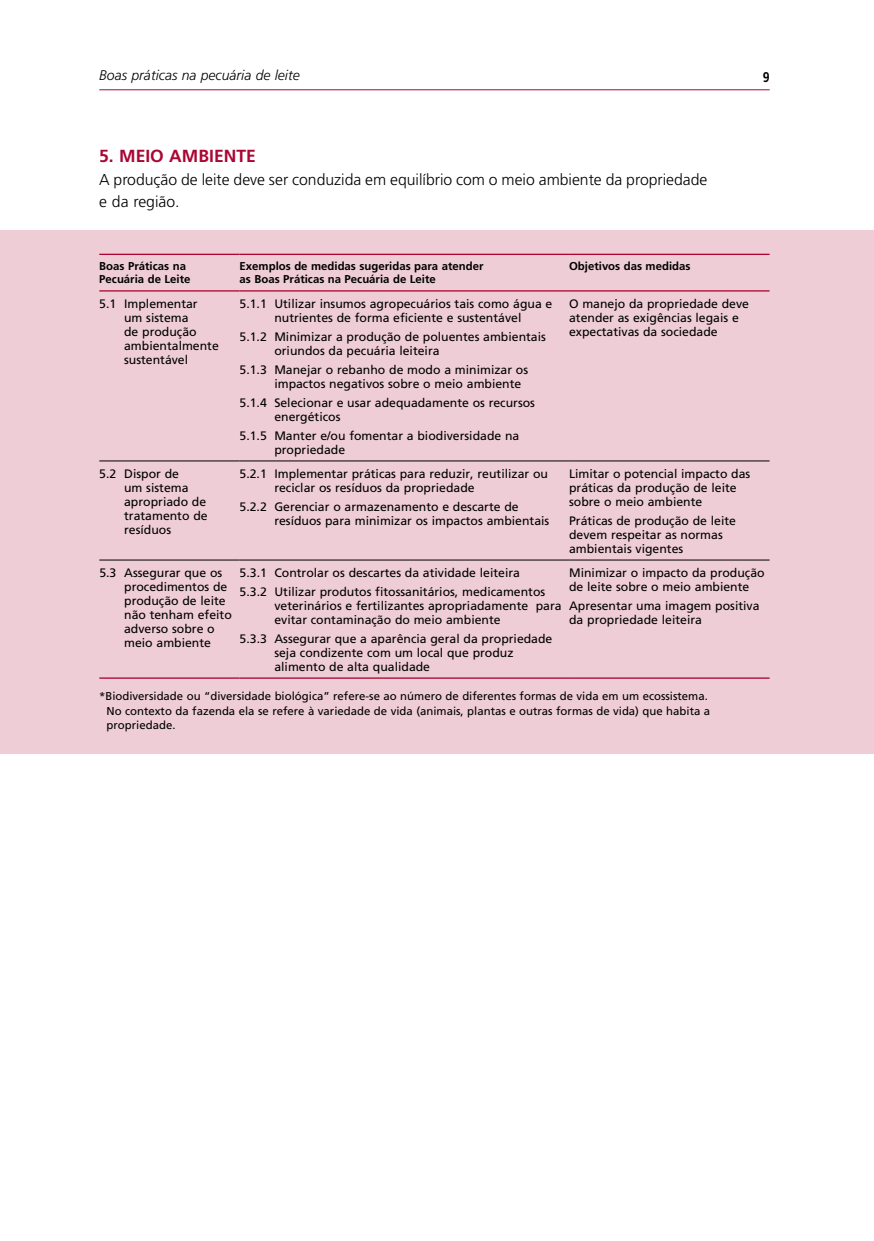
<style>
.page{position:relative;width:874px;height:1241px;background:#fff}
.page>*{position:absolute;margin:0;border:0;box-sizing:border-box;transform-origin:0 0}
.t1{font:700 17.5px "Frutiger LT Std";color:#ab0634}
.t2{font:300 15.75px/22.8px "Frutiger LT Std";color:#000}
.t3{font:italic 300 14px "Frutiger LT Std";color:#000}
.t4{font:700 14px "Frutiger LT Std";color:#000;scale:.88 1}
.t5{font:12.25px/14px "Frutiger LT Std";color:#000}
.t6{font:11.38px/14.9px "Frutiger LT Std";color:#000}
.t7{font:700 11.38px/13.1px "Frutiger LT Std";color:#000}
</style>
<div class="page">
<hr style="left:99px;top:89px;width:670px;height:1px;background:#ab0634">
<div style="left:0;top:230px;width:873px;height:523px;background:#eecdd6"></div>
<hr style="left:99px;top:460px;width:140px;height:1px;background:#000">
<hr style="left:239px;top:460px;width:329px;height:1px;background:#000">
<hr style="left:568px;top:460px;width:201px;height:1px;background:#000">
<hr style="left:99px;top:559px;width:140px;height:1px;background:#000">
<hr style="left:239px;top:559px;width:329px;height:1px;background:#000">
<hr style="left:568px;top:559px;width:201px;height:1px;background:#000">
<hr style="left:99px;top:677px;width:140px;height:1px;background:#ab0634">
<hr style="left:239px;top:677px;width:329px;height:1px;background:#ab0634">
<hr style="left:568px;top:677px;width:201px;height:1px;background:#ab0634">
<hr style="left:99px;top:254px;width:140px;height:1px;background:#ab0634">
<hr style="left:239px;top:254px;width:329px;height:1px;background:#ab0634">
<hr style="left:568px;top:254px;width:201px;height:1px;background:#ab0634">
<hr style="left:99px;top:290px;width:140px;height:1px;background:#ab0634">
<hr style="left:239px;top:290px;width:329px;height:1px;background:#ab0634">
<hr style="left:568px;top:290px;width:201px;height:1px;background:#ab0634">
<p class="t3" style="left:99px;top:67px;width:202px">Boas práticas na pecuária de leite</p>
<p class="t4" style="left:762px;top:69px;width:9px">9</p>
<h1 class="t1" style="left:99px;top:145px;width:158px">5. MEIO AMBIENTE</h1>
<p class="t2" style="left:99px;top:168px;width:609px">A produção de leite deve ser conduzida em equilíbrio com o meio ambiente da propriedade e da região.</p>
<p class="t7" style="left:99px;top:260px;width:93px">Boas Práticas na<br>Pecuária de Leite</p>
<p class="t7" style="left:239px;top:260px;width:245px">Exemplos de medidas sugeridas para atender as Boas Práticas na Pecuária de Leite</p>
<p class="t7" style="left:568px;top:260px;width:123px">Objetivos das medidas</p>
<p class="t5" style="left:124px;top:296px;width:96px;text-indent:-25px">5.1 Implementar um sistema<br>de produção ambientalmente sustentável</p>
<p class="t5" style="left:239px;top:296px;width:314px;text-align:center">5.1.1 Utilizar insumos agropecuários tais como água e nutrientes de forma eficiente e sustentável</p>
<p class="t5" style="left:568px;top:296px;width:181px">O manejo da propriedade deve atender as exigências legais e expectativas da sociedade</p>
<p class="t5" style="left:274px;top:329px;width:273px;text-indent:-35px">5.1.2 Minimizar a produção de poluentes ambientais oriundos da pecuária leiteira</p>
<p class="t5" style="left:274px;top:362px;width:255px;text-indent:-35px">5.1.3 Manejar o rebanho de modo a minimizar os impactos negativos sobre o meio ambiente</p>
<p class="t5" style="left:274px;top:395px;width:262px;text-indent:-35px">5.1.4 Selecionar e usar adequadamente os recursos energéticos</p>
<p class="t5" style="left:274px;top:428px;width:246px;text-indent:-35px">5.1.5 Manter e/ou fomentar a biodiversidade na propriedade</p>
<p class="t5" style="left:124px;top:466px;width:85px;text-indent:-25px">5.2 Dispor de<br>um sistema apropriado de tratamento de resíduos</p>
<p class="t5" style="left:274px;top:466px;width:275px;text-indent:-35px">5.2.1 Implementar práticas para reduzir, reutilizar ou reciclar os resíduos da propriedade</p>
<p class="t5" style="left:274px;top:499px;width:276px;text-indent:-35px">5.2.2 Gerenciar o armazenamento e descarte de resíduos para minimizar os impactos ambientais</p>
<p class="t5" style="left:124px;top:565px;width:109px;text-indent:-25px">5.3 Assegurar que os procedimentos de produção de leite não tenham efeito adverso sobre o meio ambiente</p>
<p class="t5" style="left:239px;top:563px;width:307px;line-height:18.9px">5.3.1 Controlar os descartes da atividade leiteira<br>5.3.2 Utilizar produtos fitossanitários, medicamentos</p>
<p class="t5" style="left:274px;top:598px;width:288px">veterinários e fertilizantes apropriadamente para evitar contaminação do meio ambiente</p>
<p class="t5" style="left:274px;top:631px;width:279px;text-indent:-35px">5.3.3 Assegurar que a aparência geral da propriedade seja condizente com um local que produz alimento de alta qualidade</p>
<p class="t5" style="left:569px;top:466px;width:183px">Limitar o potencial impacto das práticas da produção de leite sobre o meio ambiente</p>
<p class="t5" style="left:569px;top:513px;width:168px">Práticas de produção de leite devem respeitar as normas ambientais vigentes</p>
<p class="t5" style="left:569px;top:565px;width:197px">Minimizar o impacto da produção de leite sobre o meio ambiente</p>
<p class="t5" style="left:569px;top:598px;width:192px">Apresentar uma imagem positiva da propriedade leiteira</p>
<p class="t6" style="left:106px;top:688px;width:605px;text-indent:-7px">*Biodiversidade ou “diversidade biológica” refere-se ao número de diferentes formas de vida em um ecossistema.<br>No contexto da fazenda ela se refere à variedade de vida (animais, plantas e outras formas de vida) que habita a propriedade.</p>
</div>
